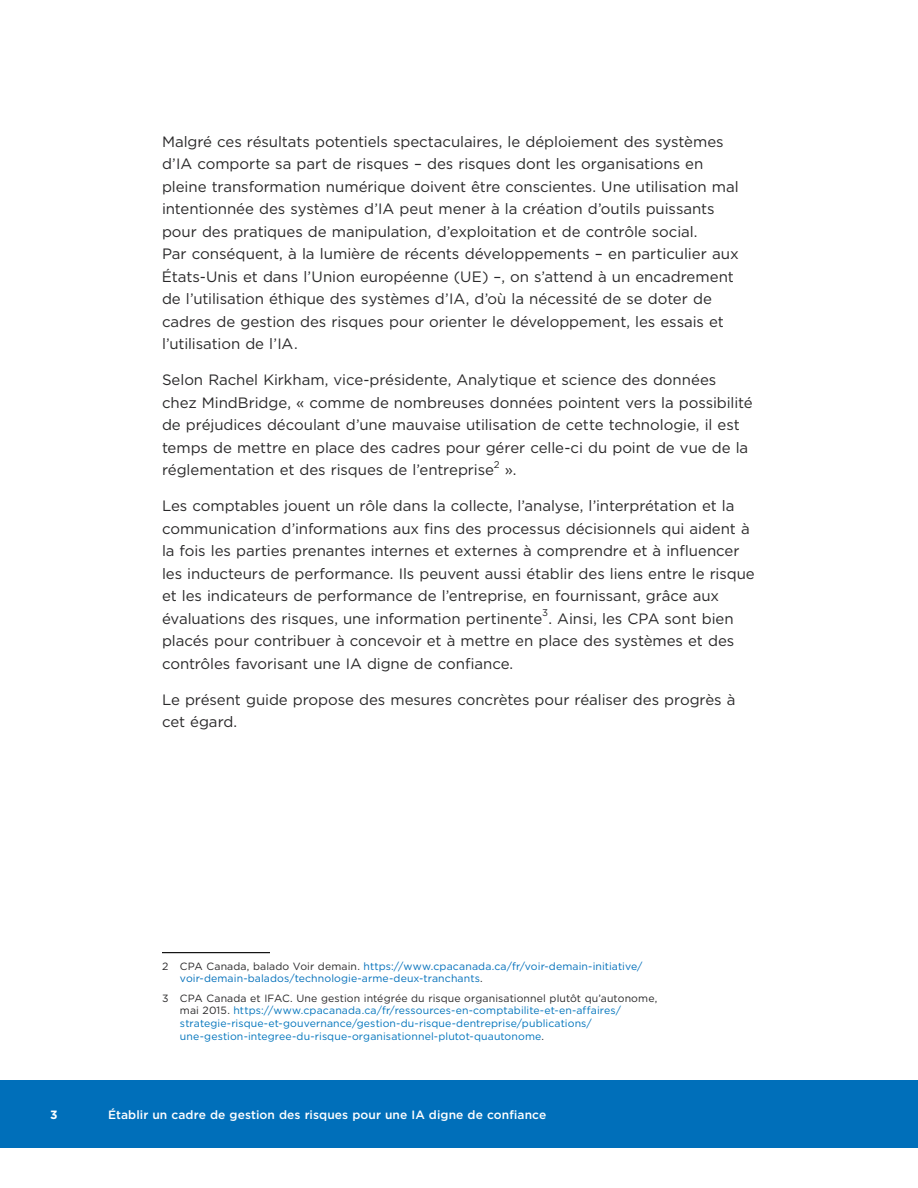
<style>
.page{position:relative;width:918px;height:1188px;background:#fff}
.page>*{position:absolute;margin:0;border:0;box-sizing:border-box;transform-origin:0 0}
.body{font:15px/22.5px "Gotham";letter-spacing:-.005em;color:#292829}
.t1{font:500 12px "Gotham";letter-spacing:.01em;color:#fff}
.t2{font:700 12px "Gotham";color:#fff}
.footnote{font:10.5px/12.6px "Gotham";letter-spacing:.01em;color:#0074bc}
.footnote-2{font:10.5px/12.6px "Gotham";letter-spacing:.01em;color:#006fba}
.body-2{font:9.75px "Gotham";color:#292829}
.s1{color:#292829}
</style>
<div class="page">
<div style="left:0;top:1080px;width:918px;height:68px;background:#006fba"></div>
<hr style="left:162px;top:952px;width:108px;height:1px;background:#000">
<p class="body" style="left:162px;top:130px;width:578px">Malgré ces résultats potentiels spectaculaires, le déploiement des systèmes d’IA comporte sa part de risques – des risques dont les organisations en pleine transformation numérique doivent être conscientes. Une utilisation mal intentionnée des systèmes d’IA peut mener à la création d’outils puissants pour des pratiques de manipulation, d’exploitation et de contrôle social.<br>Par conséquent, à la lumière de récents développements – en particulier aux États-Unis et dans l’Union européenne (UE) –, on s’attend à un encadrement de l’utilisation éthique des systèmes d’IA, d’où la nécessité de se doter de cadres de gestion des risques pour orienter le développement, les essais et l’utilisation de l’IA.</p>
<p class="body" style="left:162px;top:369px;width:592px">Selon Rachel Kirkham, vice-présidente, Analytique et science des données chez MindBridge, « comme de nombreuses données pointent vers la possibilité de préjudices découlant d’une mauvaise utilisation de cette technologie, il est temps de mettre en place des cadres pour gérer celle-ci du point de vue de la réglementation et des risques de l’entreprise</p>
<p class="body-2" style="left:494px;top:459px;width:7px">2</p>
<p class="body" style="left:505px;top:459px;width:13px">».</p>
<p class="body" style="left:162px;top:495px;width:594px">Les comptables jouent un rôle dans la collecte, l’analyse, l’interprétation et la communication d’informations aux fins des processus décisionnels qui aident à la fois les parties prenantes internes et externes à comprendre et à influencer les inducteurs de performance. Ils peuvent aussi établir des liens entre le risque et les indicateurs de performance de l’entreprise, en fournissant, grâce aux évaluations des risques, une information pertinente . Ainsi, les CPA sont bien</p>
<p class="body-2" style="left:542px;top:607px;width:7px">3</p>
<p class="body" style="left:162px;top:630px;width:574px">placés pour contribuer à concevoir et à mettre en place des systèmes et des contrôles favorisant une IA digne de confiance.</p>
<p class="body" style="left:162px;top:688px;width:575px">Le présent guide propose des mesures concrètes pour réaliser des progrès à cet égard.</p>
<p class="footnote-2" style="left:180px;top:960px;width:464px;text-indent:-18px"><span class="s1">2 CPA Canada, balado Voir demain.</span> https://www.cpacanada.ca/fr/voir-demain-initiative/ voir-demain-balados/technologie-arme-deux-tranchants<span class="s1">.</span></p>
<p class="footnote" style="left:180px;top:992px;width:479px;text-indent:-18px"><span class="s1">3 CPA Canada et IFAC. Une gestion intégrée du risque organisationnel plutôt qu’autonome, mai 2015.</span> https://www.cpacanada.ca/fr/ressources-en-comptabilite-et-en-affaires/ strategie-risque-et-gouvernance/gestion-du-risque-dentreprise/publications/ une-gestion-integree-du-risque-organisationnel-plutot-quautonome<span class="s1">.</span></p>
<p class="t2" style="left:50px;top:1107px;width:9px">3</p>
<p class="t1" style="left:108px;top:1107px;width:440px">Établir un cadre de gestion des risques pour une IA digne de confiance</p>
</div>
